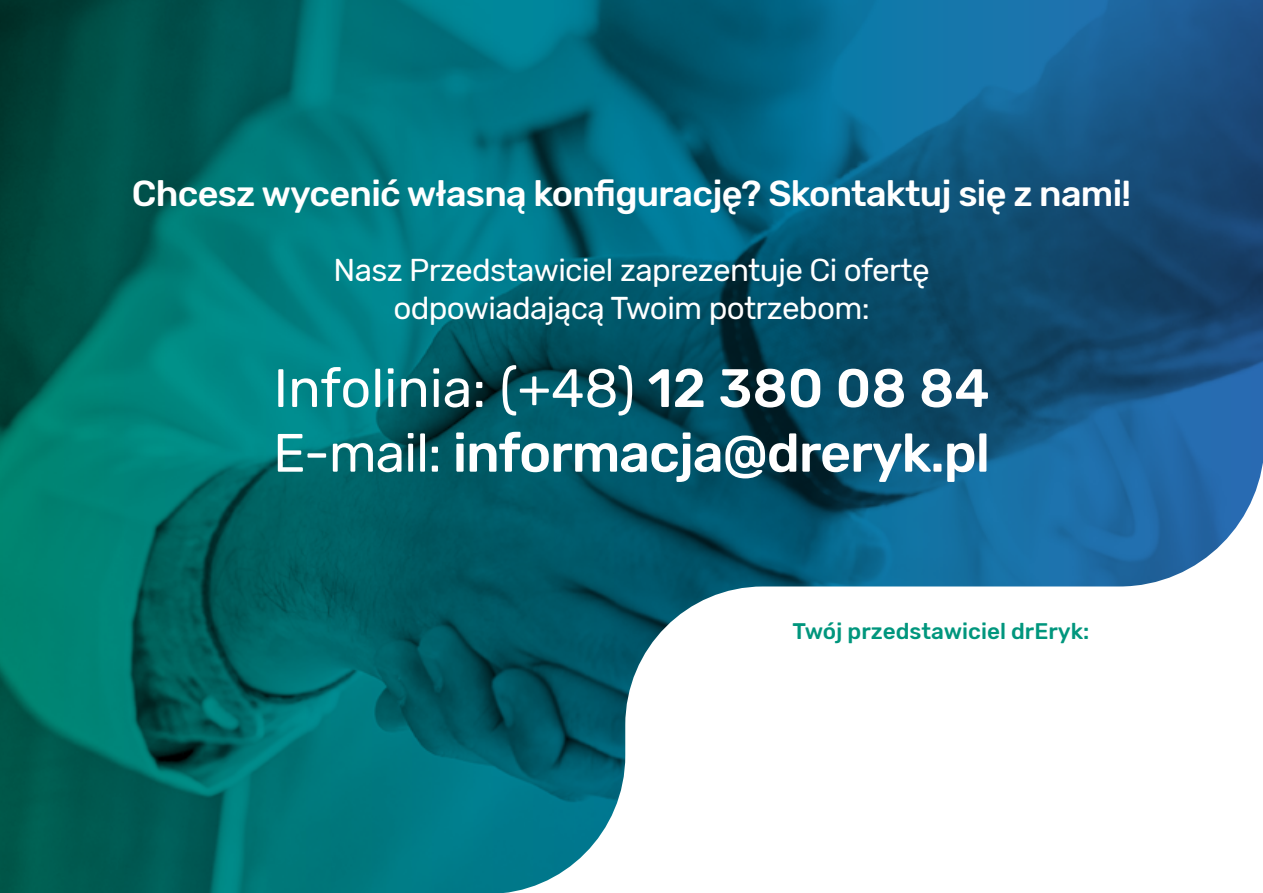
<style>
.page{position:relative;width:1263px;height:893px;background:#fff}
.page>*{position:absolute;margin:0;border:0;box-sizing:border-box;transform-origin:0 0}
.t1{font:500 54px/64.7px "Rubik";letter-spacing:-.02em;color:#fff}
.t2{font:500 36px "Rubik";letter-spacing:-.02em;color:#fff}
.t3{font:31.5px/37.8px "Rubik";letter-spacing:-.02em;color:#fff;text-align:center}
.t4{font:500 22.5px "Rubik";color:#00967d}
.s1{font-weight:400}
</style>
<div class="page">
<img style="left:0;top:0;width:1263px;height:893px">
<svg style="left:488px;top:440px;width:775px;height:453px"></svg>
<p class="t2" style="left:132px;top:172px;width:1001px">Chcesz wycenić własną konfigurację? Skontaktuj się z nami!</p>
<p class="t3" style="left:333px;top:252px;width:598px">Nasz Przedstawiciel zaprezentuje Ci ofertę odpowiadającą Twoim potrzebom:</p>
<h1 class="t1" style="left:273px;top:357px;width:718px"><span class="s1">Infolinia: (+48)</span> 12 380 08 84<br><span class="s1">E-mail:</span> informacja@dreryk.pl</h1>
<p class="t4" style="left:792px;top:618px;width:298px">Twój przedstawiciel drEryk:</p>
</div>
